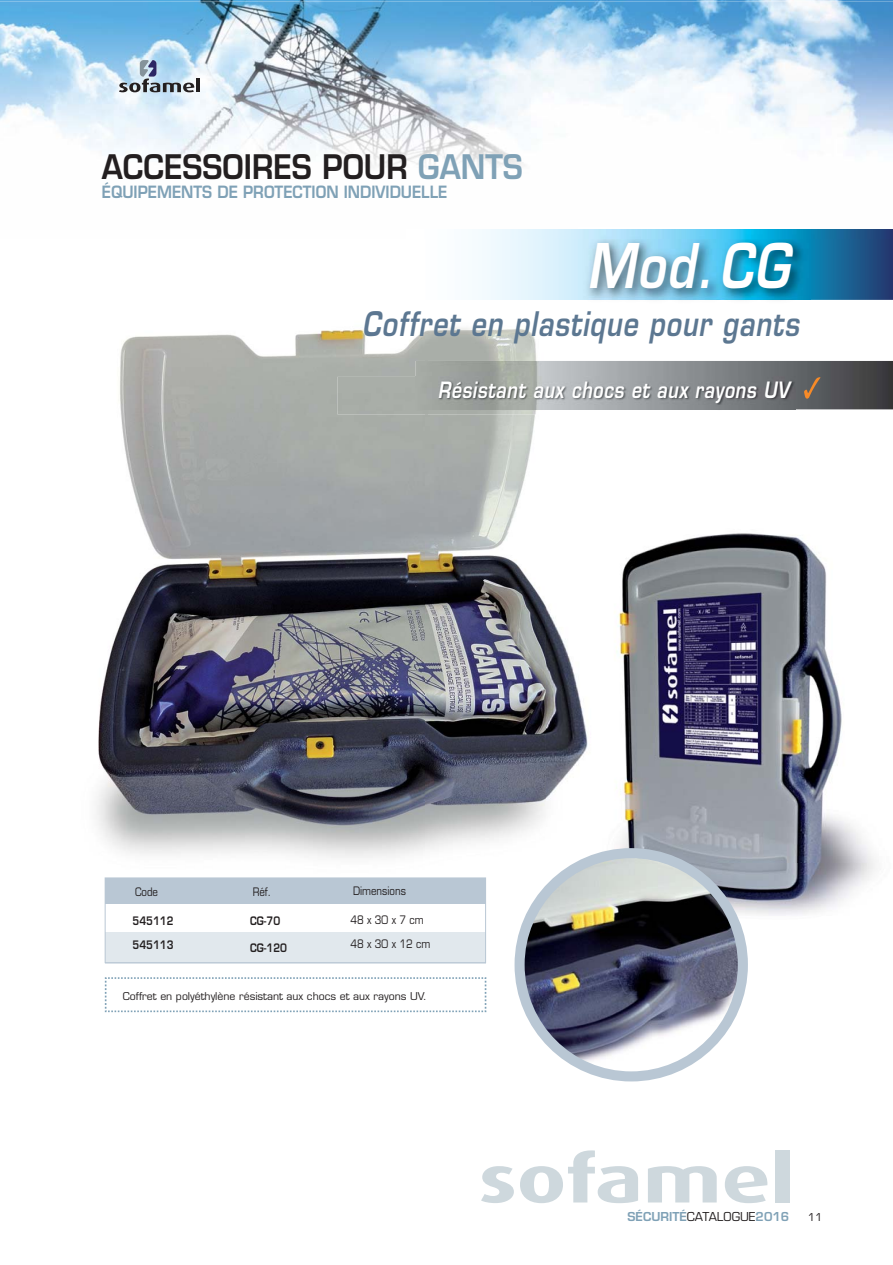
<style>
.page{position:relative;width:893px;height:1265px;background:#fff}
.page>*{position:absolute;margin:0;border:0;box-sizing:border-box;transform-origin:0 0}
.t1{font:italic 600 60px "Eurostile";color:#fff;scale:.8 1}
.t2{font:italic 600 33px "Eurostile";letter-spacing:.035em;color:#5c7791;scale:.8 1}
.t3{font:600 33px "Eurostile";color:#231f20;scale:.9 1}
.t4{font:italic 600 22.05px "Eurostile";letter-spacing:.035em;color:#fff;scale:.8 1}
.t5{font:600 16.5px "Eurostile";color:#7fa1b6;scale:.9 1}
.t6{font:600 12px "Eurostile";color:#7fa1b6}
.t7{font:11.4px/24px "Eurostile";color:#231f20;scale:.85 1}
.t8{font:600 11.4px/24px "Eurostile";color:#231f20;scale:.85 1}
.t9{font:10.5px "Eurostile";color:#231f20}
.s1{color:#7fa1b6}
.s2{font-weight:400;color:#231f20}
</style>
<div class="page">
<img style="left:96px;top:329px;width:330px;height:575px">
<img style="left:426px;top:328px;width:427px;height:204px">
<img style="left:426px;top:532px;width:120px;height:317px">
<img style="left:642px;top:1065px;width:49px;height:138px">
<img style="left:586px;top:1067px;width:53px;height:15px">
<img style="left:0;top:2px;width:893px;height:166px">
<img style="left:546px;top:490px;width:330px;height:373px">
<img style="left:743px;top:863px;width:132px;height:53px">
<img style="left:525px;top:853px;width:218px;height:212px">
<div style="left:514px;top:848px;width:234px;height:233px;border:10px solid #b9c7d4;border-radius:50%"></div>
<img style="left:415px;top:361px;width:478px;height:48px">
<img style="left:337px;top:377px;width:459px;height:37px">
<img style="left:415px;top:377px;width:381px;height:32px">
<svg style="left:804px;top:377px;width:16px;height:22px"></svg>
<img style="left:810px;top:238px;width:83px;height:62px">
<img style="left:810px;top:229px;width:83px;height:9px">
<img style="left:578px;top:229px;width:232px;height:71px">
<svg style="left:119px;top:60px;width:81px;height:32px;background:#a0b5c5"></svg>
<svg style="left:481px;top:1166px;width:33px;height:37px"></svg>
<svg style="left:520px;top:1150px;width:118px;height:53px"></svg>
<svg style="left:648px;top:1166px;width:68px;height:36px"></svg>
<svg style="left:725px;top:1166px;width:43px;height:37px"></svg>
<div style="left:775px;top:1150px;width:15px;height:52px;background:#ced8dd"></div>
<svg style="left:104px;top:977px;width:383px;height:36px"></svg>
<div style="left:105px;top:878px;width:380px;height:85px;background:#fff"></div>
<div style="left:105px;top:932px;width:380px;height:31px;background:#e1e8ed"></div>
<div style="left:105px;top:878px;width:380px;height:25px;background:#b9c7d4"></div>
<div style="left:105px;top:877px;width:381px;height:86px;border:1px solid #b9c7d4"></div>
<h2 class="t3" style="left:102px;top:154px;width:469px">ACCESSOIRES POUR <span class="s1">GANTS</span></h2>
<h3 class="t5" style="left:102px;top:186px;width:385px">ÉQUIPEMENTS DE PROTECTION INDIVIDUELLE</h3>
<h1 class="t1" style="left:587px;top:243px;width:255px">Mod.CG</h1>
<h2 class="t2" style="left:362px;top:311px;width:547px">Coffret en plastique pour gants</h2>
<h3 class="t4" style="left:438px;top:381px;width:441px">Résistant aux chocs et aux rayons UV</h3>
<p class="t7" style="left:135px;top:880px;width:29px">Code</p>
<p class="t8" style="left:132px;top:910px;width:50px">545112<br>545113</p>
<p class="t7" style="left:253px;top:880px;width:23px">Réf.</p>
<p class="t8" style="left:250px;top:910px;width:37px">CG-70</p>
<p class="t8" style="left:250px;top:937px;width:45px">CG-120</p>
<p class="t7" style="left:353px;top:880px;width:64px">Dimensions</p>
<p class="t7" style="left:350px;top:909px;width:95px">48 x 30 x 7 cm<br>48 x 30 x 12 cm</p>
<p class="t9" style="left:123px;top:992px;width:305px">Coffret en polyéthylène résistant aux chocs et aux rayons UV.</p>
<p class="t6" style="left:627px;top:1212px;width:163px">SÉCURITÉ<span class="s2">CATALOGUE</span>2016</p>
<p class="t9" style="left:808px;top:1212px;width:16px">11</p>
</div>
